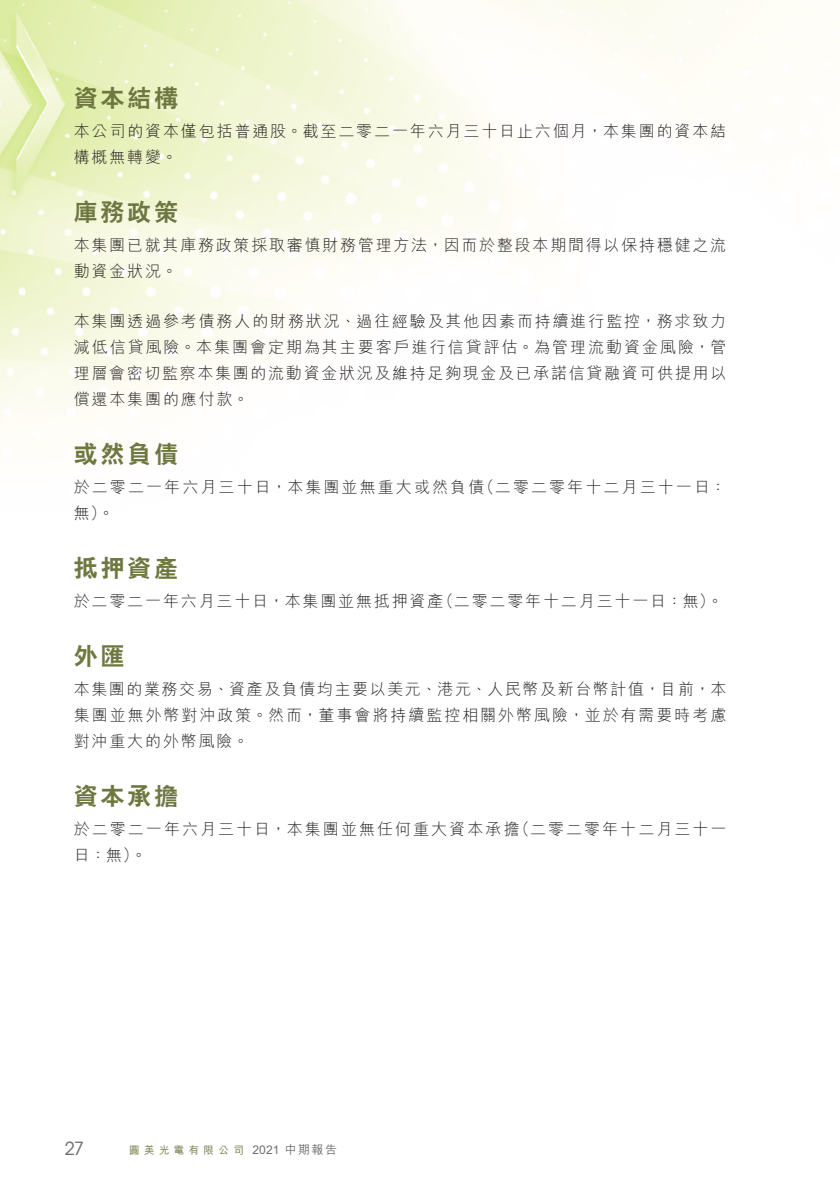
<style>
.page{position:relative;width:840px;height:1191px;background:#fff}
.page>*{position:absolute;margin:0;border:0;box-sizing:border-box;transform-origin:0 0}
._03_H1{font:800 24px "C Hei 2 HK";letter-spacing:.115em;color:#6e7740}
.t1{font:18px "ITC Avant Garde Std";color:#6c6d70}
._11_P0{font:300 16px/26px "M Hei HK";letter-spacing:.115em;color:#231f20}
.t2{font:500 12px "M Hei HK";letter-spacing:.065em;color:#6c6d70}
.t3{font:500 10.4px "M Hei HK";letter-spacing:.415em;color:#6e7740}
</style>
<div class="page">
<img style="left:0;top:0;width:768px;height:422px">
<p class="_03_H1" style="left:74px;top:82px;width:106px">資本結構</p>
<p class="_11_P0" style="left:74px;top:117px;width:653px">本公司的資本僅包括普通股。截至二零二一年六月三十日止六個月，本集團的資本結構概無轉變。</p>
<p class="_03_H1" style="left:74px;top:196px;width:106px">庫務政策</p>
<p class="_11_P0" style="left:74px;top:231px;width:653px">本集團已就其庫務政策採取審慎財務管理方法，因而於整段本期間得以保持穩健之流動資金狀況。</p>
<p class="_11_P0" style="left:74px;top:307px;width:654px;text-align:justify">本集團透過參考債務人的財務狀況、過往經驗及其他因素而持續進行監控，務求致力減低信貸風險。本集團會定期為其主要客戶進行信貸評估。為管理流動資金風險，管理層會密切監察本集團的流動資金狀況及維持足夠現金及已承諾信貸融資可供提用以償還本集團的應付款。</p>
<p class="_03_H1" style="left:74px;top:438px;width:106px">或然負債</p>
<p class="_11_P0" style="left:478px;top:473px;width:249px">（二零二零年十二月三十一日：</p>
<p class="_11_P0" style="left:74px;top:473px;width:412px">於二零二一年六月三十日，本集團並無重大或然負債無。(</p>
<p class="_03_H1" style="left:74px;top:552px;width:106px">抵押資產</p>
<p class="_11_P0" style="left:437px;top:587px;width:287px">（二零二零年十二月三十一日：無。(</p>
<p class="_11_P0" style="left:74px;top:587px;width:371px">於二零二一年六月三十日，本集團並無抵押資產</p>
<p class="_03_H1" style="left:74px;top:640px;width:52px">外匯</p>
<p class="_11_P0" style="left:74px;top:675px;width:654px;text-align:justify">本集團的業務交易、資產及負債均主要以美元、港元、人民幣及新台幣計值，目前，本集團並無外幣對沖政策。然而，董事會將持續監控相關外幣風險，並於有需要時考慮對沖重大的外幣風險。</p>
<p class="_03_H1" style="left:74px;top:780px;width:106px">資本承擔</p>
<p class="_11_P0" style="left:513px;top:815px;width:214px">（二零二零年十二月三十一</p>
<p class="_11_P0" style="left:74px;top:815px;width:447px">於二零二一年六月三十日，本集團並無任何重大資本承擔日：無。(</p>
<p class="t1" style="left:64px;top:1137px;width:21px">27</p>
<p class="t3" style="left:129px;top:1142px;width:116px">圓美光電有限公司</p>
<p class="t2" style="left:252px;top:1140px;width:86px">2021 中期報告</p>
</div>
